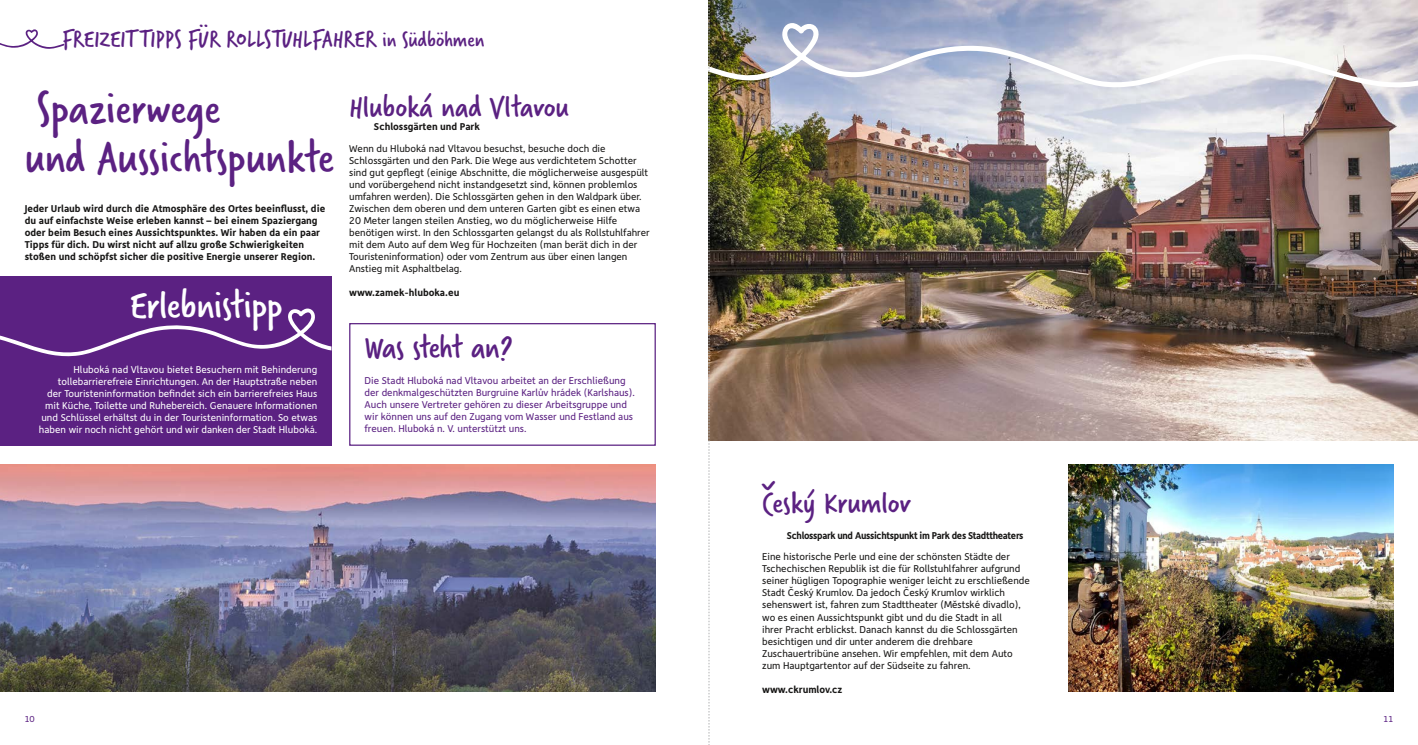
<style>
.page{position:relative;width:1418px;height:745px;background:#fff}
.page>*{position:absolute;margin:0;border:0;box-sizing:border-box;transform-origin:0 0}
.t1{font:48.75px/48.8px "Verveine Corp";color:#5b2182}
.t2{font:42.38px "Verveine Corp";letter-spacing:-.01em;color:#fff}
.t3{font:34.88px "Verveine Corp";letter-spacing:-.025em;color:#5b2182}
.t4{font:32.5px "Verveine Corp";color:#5b2182}
.t5{font:25.62px "Verveine Corp";color:#5b2182}
.t6{font:10px/12px "Depot";color:#181716}
.t7{font:700 10px/12px "Depot";color:#181716}
.t8{font:10px/12px "Depot";color:#fff;text-align:right}
.t9{font:10px/12px "Depot";color:#5b2182}
.t10{font:700 10px "Depot";letter-spacing:-.03em;color:#181716;scale:.95 1}
.t11{font:8.75px "Depot";color:#5b2182}
.s1{font-size:22.62px}
</style>
<div class="page">
<img style="left:0;top:464px;width:656px;height:227px">
<svg style="left:0;top:29px;width:65px;height:20px"></svg>
<div style="left:0;top:276px;width:331px;height:169px;background:#5b2182"></div>
<img style="left:709px;top:0;width:708px;height:440px">
<img style="left:1068px;top:464px;width:325px;height:227px">
<svg style="left:709px;top:21px;width:708px;height:77px"></svg>
<svg style="left:0;top:308px;width:331px;height:49px"></svg>
<div style="left:349px;top:323px;width:307px;height:122px;border:1px solid #5b2182"></div>
<svg style="left:708px;top:0;width:1px;height:743px"></svg>
<h3 class="t5" style="left:62px;top:21px;width:424px">FREIZEITTIPPS FÜR ROLLSTUHLFAHRER <span class="s1">in Südböhmen</span></h3>
<h1 class="t1" style="left:25px;top:84px;width:310px">Spazierwege<br>und Aussichtspunkte</h1>
<p class="t7" style="left:25px;top:202px;width:302px">Jeder Urlaub wird durch die Atmosphäre des Ortes beeinflusst, die du auf einfachste Weise erleben kannst – bei einem Spaziergang oder beim Besuch eines Aussichtspunktes. Wir haben da ein paar Tipps für dich. Du wirst nicht auf allzu große Schwierigkeiten stoßen und schöpfst sicher die positive Energie unserer Region.</p>
<h2 class="t2" style="left:130px;top:275px;width:154px">Erlebnistipp</h2>
<p class="t8" style="left:39px;top:363px;width:280px">Hluboká nad Vltavou bietet Besuchern mit Behinderung tollebarrierefreie Einrichtungen. An der Hauptstraße neben<br>der Touristeninformation befindet sich ein barrierefreies Haus mit Küche, Toilette und Ruhebereich. Genauere Informationen und Schlüssel erhältst du in der Touristeninformation. So etwas haben wir noch nicht gehört und wir danken der Stadt Hluboká.</p>
<h3 class="t4" style="left:349px;top:84px;width:221px">Hluboká nad Vltavou</h3>
<p class="t7" style="left:374px;top:120px;width:107px">Schlossgärten und Park</p>
<p class="t6" style="left:349px;top:142px;width:302px">Wenn du Hluboká nad Vltavou besuchst, besuche doch die Schlossgärten und den Park. Die Wege aus verdichtetem Schotter sind gut gepflegt (einige Abschnitte, die möglicherweise ausgespült und vorübergehend nicht instandgesetzt sind, können problemlos umfahren werden). Die Schlossgärten gehen in den Waldpark über.<br>Zwischen dem oberen und dem unteren Garten gibt es einen etwa 20 Meter langen steilen Anstieg, wo du möglicherweise Hilfe benötigen wirst. In den Schlossgarten gelangst du als Rollstuhlfahrer mit dem Auto auf dem Weg für Hochzeiten (man berät dich in der Touristeninformation) oder vom Zentrum aus über einen langen Anstieg mit Asphaltbelag.</p>
<p class="t7" style="left:349px;top:286px;width:112px">www.zamek-hluboka.eu</p>
<h3 class="t3" style="left:364px;top:322px;width:149px">Was steht an?</h3>
<p class="t9" style="left:364px;top:374px;width:272px">Die Stadt Hluboká nad Vltavou arbeitet an der Erschließung der denkmalgeschützten Burgruine Karlův hrádek (Karlshaus).<br>Auch unsere Vertreter gehören zu dieser Arbeitsgruppe und wir können uns auf den Zugang vom Wasser und Festland aus freuen. Hluboká n. V. unterstützt uns.</p>
<h3 class="t4" style="left:762px;top:480px;width:150px">Český Krumlov</h3>
<p class="t10" style="left:787px;top:528px;width:250px">Schlosspark und Aussichtspunkt im Park des Stadttheaters</p>
<p class="t6" style="left:762px;top:550px;width:269px">Eine historische Perle und eine der schönsten Städte der Tschechischen Republik ist die für Rollstuhlfahrer aufgrund seiner hügligen Topographie weniger leicht zu erschließende Stadt Český Krumlov. Da jedoch Český Krumlov wirklich sehenswert ist, fahren zum Stadttheater (Městské divadlo), wo es einen Aussichtspunkt gibt und du die Stadt in all<br>ihrer Pracht erblickst. Danach kannst du die Schlossgärten besichtigen und dir unter anderem die drehbare Zuschauertribüne ansehen. Wir empfehlen, mit dem Auto zum Hauptgartentor auf der Südseite zu fahren.</p>
<p class="t7" style="left:762px;top:682px;width:82px">www.ckrumlov.cz</p>
<p class="t11" style="left:25px;top:712px;width:12px">10</p>
<p class="t11" style="left:1383px;top:712px;width:11px">11</p>
</div>
